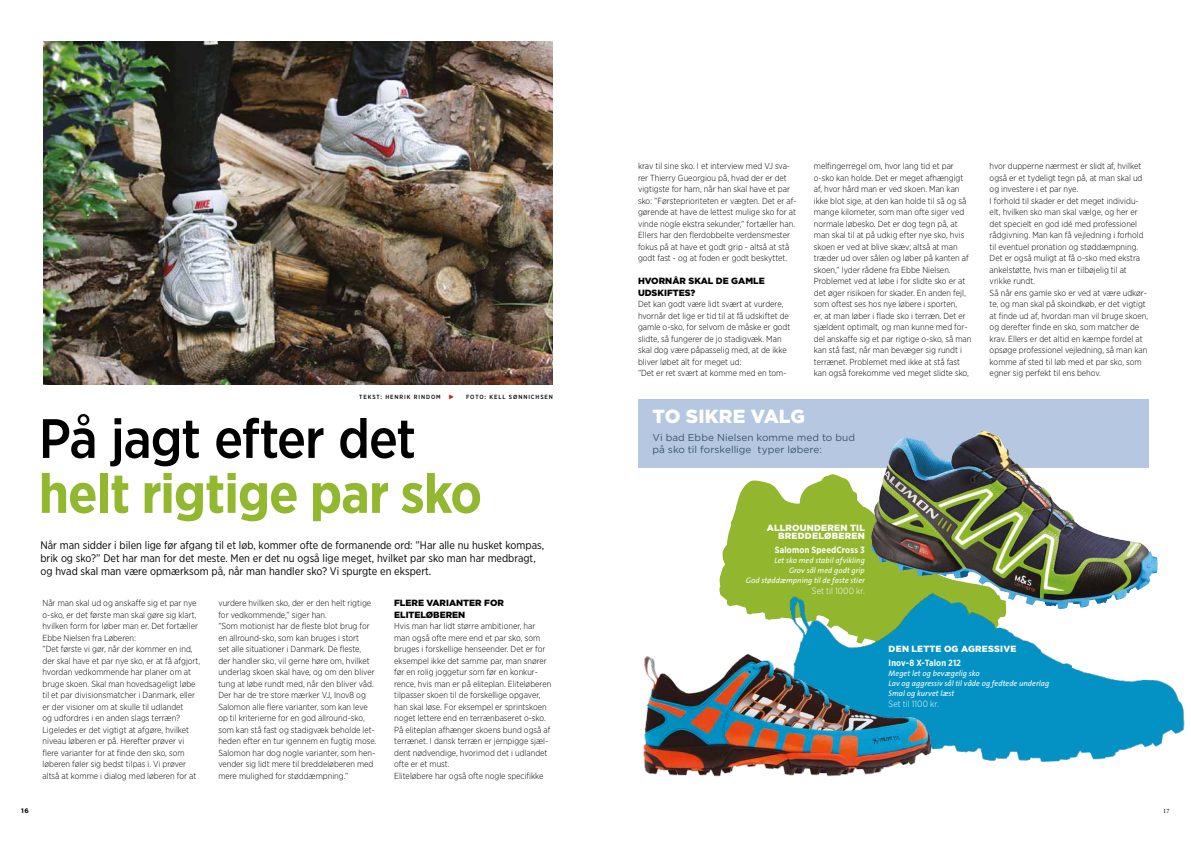
<style>
.page{position:relative;width:1191px;height:842px;background:#fff}
.page>*{position:absolute;margin:0;border:0;box-sizing:border-box;transform-origin:0 0}
.t1{font:700 55.3px "Gotham Narrow";letter-spacing:-.02em;color:#92b82f}
.t2{font:500 55.3px "Gotham Narrow";letter-spacing:-.025em;color:#000}
.t3{font:900 19px "Gotham";letter-spacing:.01em;color:#fff}
.t4{font:11px/13px "Gotham Narrow";color:#000}
.t5{font:10px/12px "Gotham";letter-spacing:.01em;color:#395768}
.t6{font:900 9px/11.5px "Gotham";color:#000}
.t7{font:900 9px/8px "Gotham";letter-spacing:.02em;color:#fff;text-align:right}
.t8{font:700 9px "Gotham Narrow";letter-spacing:.015em;color:#fff}
.t9{font:300 9px "Gotham Narrow";letter-spacing:.01em;color:#fff}
.t10{font:300 8.8px/11.5px "Gotham Narrow";color:#000}
.t11{font:italic 8px/10px "The Sans";letter-spacing:.005em;color:#fff;text-align:right}
.t12{font:700 6.5px "Gotham";color:#000}
.t13{font:6.5px "Minion Pro";color:#000}
.t14{font:500 6px "Gotham Narrow";letter-spacing:.15em;color:#000}
.s1{color:#cd171a}
</style>
<div class="page">
<div style="left:638px;top:400px;width:510px;height:68px;background:#b6c7e2"></div>
<img style="left:719px;top:476px;width:129px;height:135px">
<img style="left:870px;top:432px;width:130px;height:104px">
<img style="left:783px;top:536px;width:402px;height:226px">
<img style="left:643px;top:611px;width:291px;height:166px">
<img style="left:43px;top:41px;width:510px;height:343px">
<p class="t12" style="left:21px;top:806px;width:9px">16</p>
<p class="t14" style="left:359px;top:393px;width:82px">TEKST: HENRIK RINDOM</p>
<p class="t14" style="left:449px;top:393px;width:106px"><span class="s1">◆</span> FOTO: KELL SØNNICHS EN</p>
<h1 class="t2" style="left:39px;top:403px;width:379px">PÅ JAGT EFTER DET</h1>
<h1 class="t1" style="left:39px;top:458px;width:445px">helt rigtige par sko</h1>
<p class="t4" style="left:40px;top:538px;width:505px">Når man sidder i bilen lige før afgang til et løb, kommer ofte de formanende ord: ”Har alle nu husket kompas, brik og sko?” Det har man for det meste. Men er det nu også lige meget, hvilket par sko man har medbragt, og hvad skal man være opmærksom på, når man handler sko? Vi spurgte en ekspert.</p>
<p class="t10" style="left:43px;top:597px;width:159px">Når man skal ud og anskaffe sig et par nye o-sko, er det første man skal gøre sig klart, hvilken form for løber man er. Det fortæller Ebbe Nielsen fra Løberen:<br>”Det første vi gør, når der kommer en ind, der skal have et par nye sko, er at få afgjort, hvordan vedkommende har planer om at bruge skoen. Skal man hovedsageligt løbe til et par divisionsmatcher i Danmark, eller er der visioner om at skulle til udlandet<br>og udfordres i en anden slags terræn?<br>Ligeledes er det vigtigt at afgøre, hvilket niveau løberen er på. Herefter prøver vi flere varianter for at finde den sko, som løberen føler sig bedst tilpas i. Vi prøver altså at komme i dialog med løberen for at</p>
<p class="t10" style="left:218px;top:597px;width:160px">vurdere hvilken sko, der er den helt rigtige for vedkommende,” siger han.<br>”Som motionist har de fleste blot brug for en allround-sko, som kan bruges i stort<br>set alle situationer i Danmark. De fleste,<br>der handler sko, vil gerne høre om, hvilket underlag skoen skal have, og om den bliver tung at løbe rundt med, når den bliver våd.<br>Der har de tre store mærker VJ, Inov8 og Salomon alle flere varianter, som kan leve op til kriterierne for en god allround-sko, som kan stå fast og stadigvæk beholde let&shy;heden efter en tur igennem en fugtig mose.<br>Salomon har dog nogle varianter, som hen&shy;vender sig lidt mere til breddeløberen med mere mulighed for støddæmpning.”</p>
<p class="t6" style="left:394px;top:597px;width:111px">FLERE VARIANTER FOR<br>ELITELØBEREN</p>
<p class="t10" style="left:394px;top:620px;width:159px">Hvis man har lidt større ambitioner, har man også ofte mere end et par sko, som bruges i forskellige henseender. Det er for eksempel ikke det samme par, man snører før en rolig joggetur som før en konkur&shy;rence, hvis man er på eliteplan. Eliteløberen tilpasser skoen til de forskellige opgaver, han skal løse. For eksempel er sprintskoen noget lettere end en terrænbaseret o-sko.<br>På eliteplan afhænger skoens bund også af terrænet. I dansk terræn er jernpigge sjæl&shy;dent nødvendige, hvorimod det i udlandet ofte er et must.<br>Eliteløbere har også ofte nogle specifikke</p>
<p class="t10" style="left:638px;top:160px;width:160px">krav til sine sko. I et interview med VJ sva&shy;rer Thierry Gueorgiou på, hvad der er det vigtigste for ham, når han skal have et par sko: ”Førsteprioriteten er vægten. Det er af&shy;gørende at have de lettest mulige sko for at vinde nogle ekstra sekunder,” fortæller han.<br>Ellers har den flerdobbelte verdensmester fokus på at have et godt grip - altså at stå godt fast - og at foden er godt beskyttet.</p>
<p class="t6" style="left:638px;top:275px;width:127px">HVORNÅR SKAL DE GAMLE<br>UDSKIFTES?</p>
<p class="t10" style="left:638px;top:298px;width:154px">Det kan godt være lidt svært at vurdere, hvornår det lige er tid til at få udskiftet de gamle o-sko, for selvom de måske er godt slidte, så fungerer de jo stadigvæk. Man skal dog være påpasselig med, at de ikke bliver løbet alt for meget ud:<br>”Det er ret svært at komme med en tom-</p>
<p class="t10" style="left:814px;top:160px;width:159px">melfingerregel om, hvor lang tid et par o-sko kan holde. Det er meget afhængigt af, hvor hård man er ved skoen. Man kan ikke blot sige, at den kan holde til så og så mange kilometer, som man ofte siger ved normale løbesko. Det er dog tegn på, at man skal til at på udkig efter nye sko, hvis skoen er ved at blive skæv; altså at man træder ud over sålen og løber på kanten af skoen,” lyder rådene fra Ebbe Nielsen.<br>Problemet ved at løbe i for slidte sko er at det øger risikoen for skader. En anden fejl, som oftest ses hos nye løbere i sporten,<br>er, at man løber i flade sko i terræn. Det er sjældent optimalt, og man kunne med for&shy;del anskaffe sig et par rigtige o-sko, så man kan stå fast, når man bevæger sig rundt i terrænet. Problemet med ikke at stå fast kan også forekomme ved meget slidte sko,</p>
<p class="t10" style="left:989px;top:160px;width:160px">hvor dupperne nærmest er slidt af, hvilket også er et tydeligt tegn på, at man skal ud og investere i et par nye.<br>I forhold til skader er det meget individu&shy;elt, hvilken sko man skal vælge, og her er det specielt en god idé med professionel rådgivning. Man kan få vejledning i forhold til eventuel pronation og støddæmpning.<br>Det er også muligt at få o-sko med ekstra ankelstøtte, hvis man er tilbøjelig til at vrikke rundt.<br>Så når ens gamle sko er ved at være udkør&shy;te, og man skal på skoindkøb, er det vigtigt at finde ud af, hvordan man vil bruge skoen, og derefter finde en sko, som matcher de krav. Ellers er det altid en kæmpe fordel at opsøge professionel vejledning, så man kan komme af sted til løb med et par sko, som egner sig perfekt til ens behov.</p>
<h2 class="t3" style="left:652px;top:403px;width:154px">TO SIKRE VALG</h2>
<p class="t5" style="left:652px;top:431px;width:204px">Vi bad Ebbe N ielsen komme med to bud på sko til forskellige typer løbere:</p>
<p class="t7" style="left:767px;top:523px;width:99px">ALLROUNDEREN TIL<br>BREDDELØBEREN</p>
<p class="t8" style="left:775px;top:544px;width:92px">Salomon SpeedCross 3</p>
<p class="t11" style="left:746px;top:555px;width:120px">Let sko med stabil afvikling<br>Grov sål med godt grip<br>God støddæmpning til de faste stier</p>
<p class="t9" style="left:811px;top:585px;width:55px">Set til 1000 kr.</p>
<p class="t7" style="left:888px;top:645px;width:128px">DE N LETTE OG AGRESSIVE</p>
<p class="t8" style="left:888px;top:657px;width:74px">Inov-8 X-Talon 212</p>
<p class="t11" style="left:888px;top:668px;width:162px;text-align:left">Meget let og bevægelig sko<br>Lav og aggressiv sål til våde og fedtede underlag<br>Smal og kurvet læst</p>
<p class="t9" style="left:888px;top:699px;width:52px">Set til 1100 kr.</p>
<p class="t13" style="left:1163px;top:806px;width:8px">17</p>
</div>
